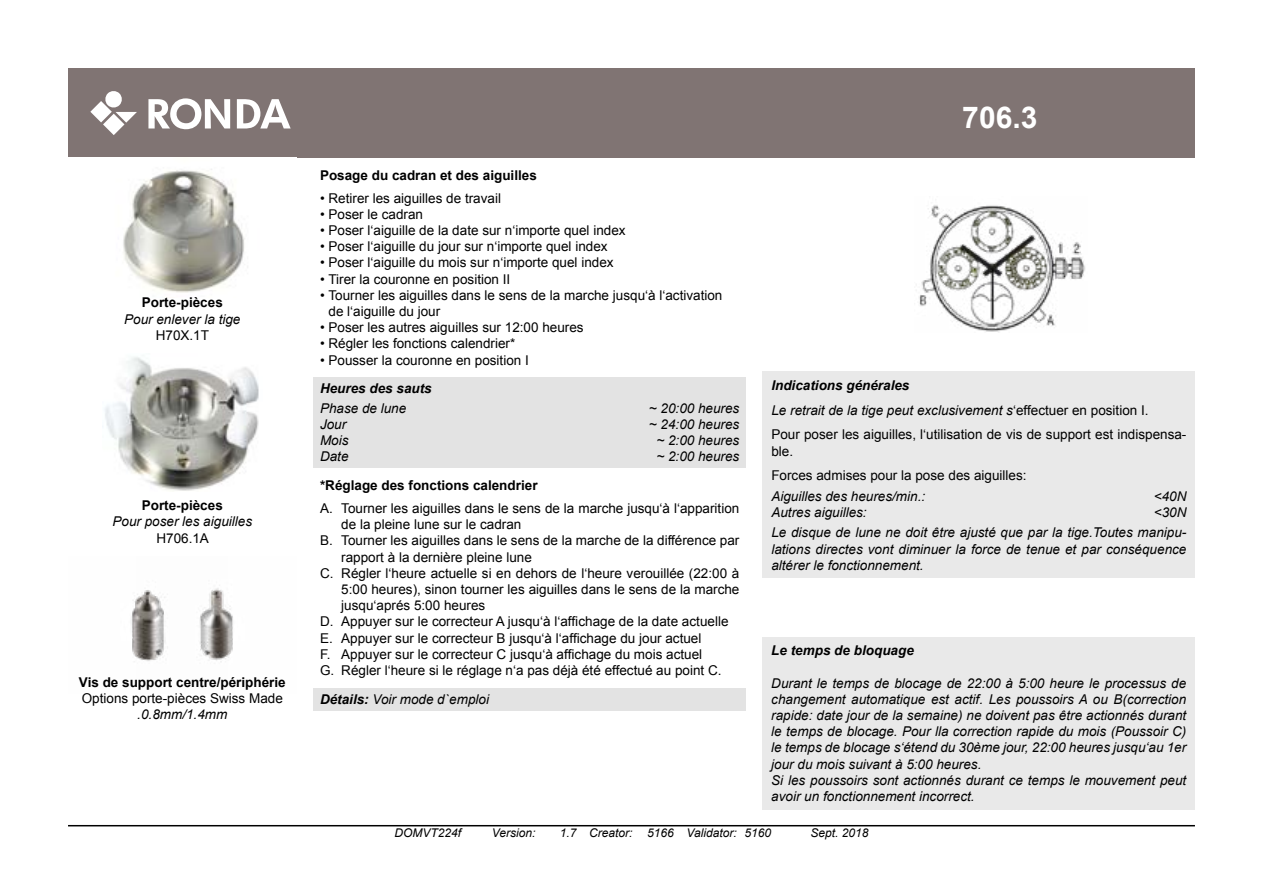
<style>
.page{position:relative;width:1263px;height:893px;background:#fff}
.page>*{position:absolute;margin:0;border:0;box-sizing:border-box;transform-origin:0 0}
.t1{font:700 30px "Arial";color:#fff}
.t2{font:13.5px/24.8px "Arial";color:#000}
.t3{font:italic 13.5px/16.2px "Arial";color:#000}
.t4{font:700 13.5px "Arial";color:#000}
.t5{font:italic 700 13.5px "Arial";color:#000}
.t6{font:italic 12px "Arial";color:#000}
.s1{font-weight:700}
.s2{font-weight:700;font-style:italic}
.s3{font-style:italic}
</style>
<div class="page">
<div style="left:68px;top:68px;width:1127px;height:89px;background:#807473"></div>
<svg style="left:90px;top:91px;width:47px;height:44px"></svg>
<svg style="left:148px;top:98px;width:82px;height:31px"></svg>
<svg style="left:237px;top:99px;width:54px;height:29px"></svg>
<hr style="left:68px;top:825px;width:1127px;height:1px;background:#000">
<div style="left:763px;top:372px;width:432px;height:206px;background:#e9e9e9"></div>
<img style="left:919px;top:205px;width:167px;height:127px">
<img style="left:228px;top:606px;width:5px;height:52px">
<img style="left:104px;top:357px;width:155px;height:134px">
<img style="left:123px;top:169px;width:122px;height:124px">
<img style="left:131px;top:588px;width:97px;height:74px">
<div style="left:314px;top:377px;width:432px;height:91px;background:#e3e3e3"></div>
<div style="left:314px;top:688px;width:432px;height:22px;background:#e3e3e3"></div>
<div style="left:763px;top:637px;width:432px;height:172px;background:#e9e9e9"></div>
<p class="t4" style="left:142px;top:294px;width:83px">Porte-pièces</p>
<p class="t3" style="left:124px;top:311px;width:118px">Pour enlever la tige</p>
<p class="t2" style="left:156px;top:323px;width:55px">H70X.1T</p>
<p class="t4" style="left:142px;top:496px;width:83px">Porte-pièces</p>
<p class="t3" style="left:113px;top:514px;width:141px">Pour poser les aiguilles</p>
<p class="t2" style="left:156px;top:526px;width:54px">H706.1A</p>
<p class="t4" style="left:79px;top:673px;width:208px">Vis de support centre/périphérie</p>
<p class="t2" style="left:82px;top:686px;width:203px">Options porte-pièces Swiss Made</p>
<p class="t3" style="left:137px;top:707px;width:92px">.0.8mm/1.4mm</p>
<p class="t4" style="left:320px;top:166px;width:218px">Posage du cadran et des aiguilles</p>
<p class="t2" style="left:320px;top:186px;width:183px">• Retirer les aiguilles de travail</p>
<p class="t2" style="left:320px;top:202px;width:105px">• Poser le cadran</p>
<p class="t2" style="left:320px;top:218px;width:307px">• Poser l‘aiguille de la date sur n‘importe quel index</p>
<p class="t2" style="left:320px;top:234px;width:289px">• Poser l‘aiguille du jour sur n‘importe quel index</p>
<p class="t2" style="left:320px;top:250px;width:295px">• Poser l‘aiguille du mois sur n‘importe quel index</p>
<p class="t2" style="left:320px;top:267px;width:192px">• Tirer la couronne en position II</p>
<p class="t2" style="left:328px;top:287px;width:395px;line-height:16.2px;text-indent:-9px">• Tourner les aiguilles dans le sens de la marche jusqu‘à l‘activation de l‘aiguille du jour</p>
<p class="t2" style="left:320px;top:315px;width:265px">• Poser les autres aiguilles sur 12:00 heures</p>
<p class="t2" style="left:320px;top:331px;width:197px">• Régler les fonctions calendrier*</p>
<p class="t2" style="left:320px;top:348px;width:210px">• Pousser la couronne en position I</p>
<p class="t5" style="left:320px;top:380px;width:113px">Heures des sauts</p>
<p class="t3" style="left:320px;top:400px;width:88px">Phase de lune</p>
<p class="t3" style="left:649px;top:400px;width:92px">~ 20:00 heures</p>
<p class="t3" style="left:320px;top:416px;width:28px">Jour</p>
<p class="t3" style="left:649px;top:416px;width:92px">~ 24:00 heures</p>
<p class="t3" style="left:320px;top:433px;width:30px">Mois</p>
<p class="t3" style="left:656px;top:433px;width:84px">~ 2:00 heures</p>
<p class="t3" style="left:320px;top:449px;width:30px">Date</p>
<p class="t3" style="left:656px;top:449px;width:84px">~ 2:00 heures</p>
<p class="t4" style="left:320px;top:477px;width:219px">*Réglage des fonctions calendrier</p>
<p class="t2" style="left:320px;top:496px;width:421px">A. Tourner les aiguilles dans le sens de la marche jusqu‘à l‘apparition</p>
<p class="t2" style="left:341px;top:512px;width:182px">de la pleine lune sur le cadran</p>
<p class="t2" style="left:320px;top:528px;width:421px">B. Tourner les aiguilles dans le sens de la marche de la différence par</p>
<p class="t2" style="left:341px;top:545px;width:192px">rapport à la dernière pleine lune</p>
<p class="t2" style="left:320px;top:561px;width:421px">C. Régler l‘heure actuelle si en dehors de l‘heure verouillée (22:00 à</p>
<p class="t2" style="left:341px;top:577px;width:400px">5:00 heures), sinon tourner les aiguilles dans le sens de la marche</p>
<p class="t2" style="left:341px;top:593px;width:146px">jusqu‘aprés 5:00 heures</p>
<p class="t2" style="left:320px;top:609px;width:410px">D. Appuyer sur le correcteur A jusqu‘à l‘affichage de la date actuelle</p>
<p class="t2" style="left:320px;top:626px;width:383px">E. Appuyer sur le correcteur B jusqu‘à l‘affichage du jour actuel</p>
<p class="t2" style="left:320px;top:642px;width:384px">F. Appuyer sur le correcteur C jusqu‘à affichage du mois actuel</p>
<p class="t2" style="left:320px;top:658px;width:403px">G. Régler l‘heure si le réglage n‘a pas déjà été effectué au point C.</p>
<p class="t3" style="left:320px;top:691px;width:171px"><span class="s1">Détails:</span> Voir mode d`emploi</p>
<h1 class="t1" style="left:962px;top:98px;width:77px">706.3</h1>
<p class="t2" style="left:771px;top:373px;width:417px"><span class="s2">Indications générales<br></span><span class="s3">Le retrait de la tige peut exclusivement s</span>‘effectuer en position I.<br>Pour poser les aiguilles, l‘utilisation de vis de support est indispensa-</p>
<p class="t2" style="left:771px;top:439px;width:257px">ble.<br>Forces admises pour la pose des aiguilles:</p>
<p class="t3" style="left:771px;top:488px;width:155px">Aiguilles des heures/min.:</p>
<p class="t3" style="left:1154px;top:488px;width:34px">&lt;40N</p>
<p class="t3" style="left:771px;top:504px;width:97px">Autres aiguilles:</p>
<p class="t3" style="left:771px;top:502px;width:417px;line-height:20.4px;text-align:right">&lt;30N<br>Le disque de lune ne doit être ajusté que par la tige.Toutes manipu-</p>
<p class="t3" style="left:771px;top:541px;width:416px">lations directes vont diminuer la force de tenue et par conséquence altérer le fonctionnement.</p>
<p class="t5" style="left:771px;top:641px;width:144px">Le temps de bloquage</p>
<p class="t3" style="left:771px;top:675px;width:416px">Durant le temps de blocage de 22:00 à 5:00 heure le processus de changement automatique est actif. Les poussoirs A ou B(correction rapide: date jour de la semaine) ne doivent pas être actionnés durant le temps de blocage. Pour lla correction rapide du mois (Poussoir C) le temps de blocage s‘étend du 30ème jour, 22:00 heures jusqu‘au 1er jour du mois suivant à 5:00 heures.<br>Si les poussoirs sont actionnés durant ce temps le mouvement peut avoir un fonctionnement incorrect.</p>
<p class="t6" style="left:394px;top:825px;width:68px">DOMVT224f</p>
<p class="t6" style="left:492px;top:825px;width:45px">Version:</p>
<p class="t6" style="left:560px;top:825px;width:213px">1.7 Creator: 5166 Validator: 5160</p>
<p class="t6" style="left:810px;top:825px;width:60px">Sept. 2018</p>
</div>
